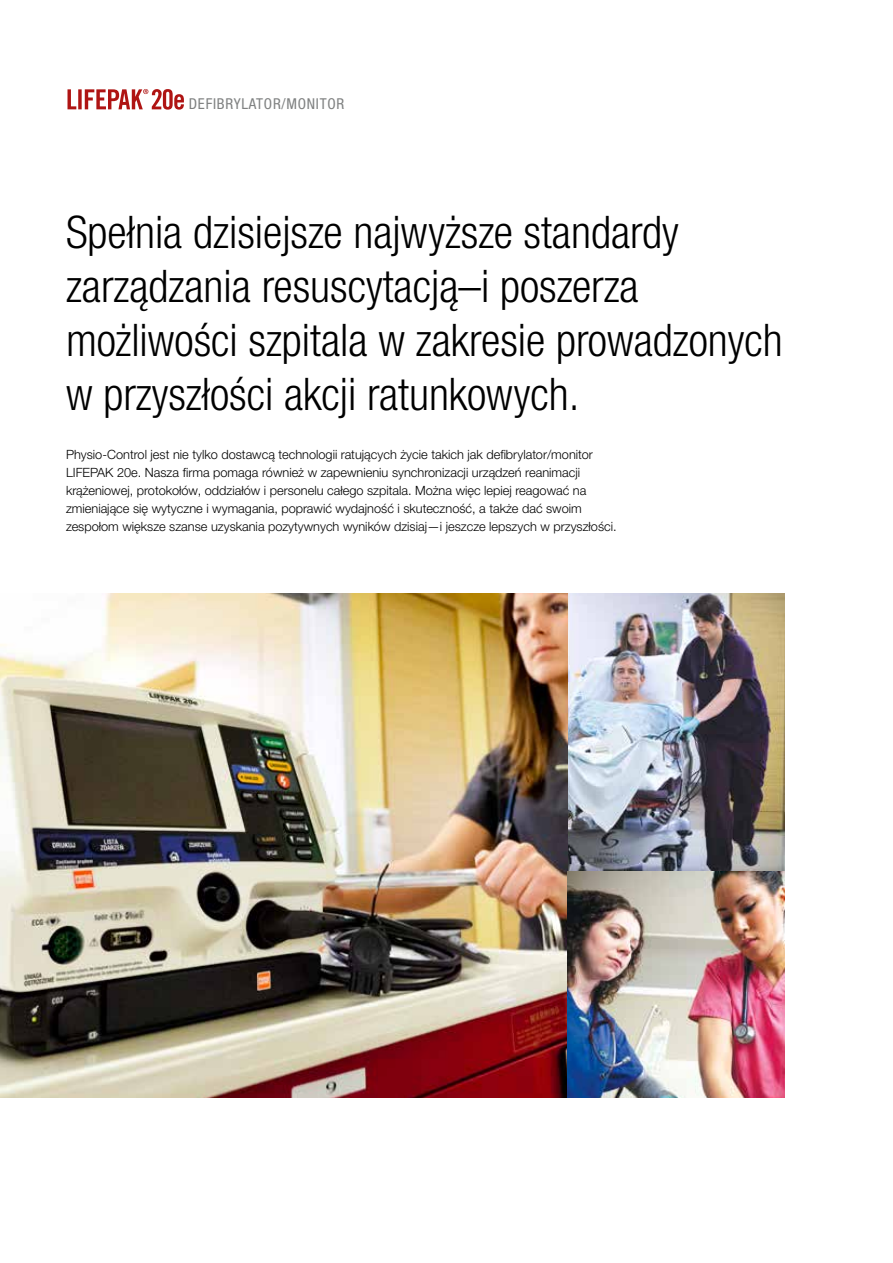
<style>
.page{position:relative;width:893px;height:1263px;background:#fff}
.page>*{position:absolute;margin:0;border:0;box-sizing:border-box;transform-origin:0 0}
.t1{font:300 condensed 45px/54px "Helvetica Neue LTW1 G";color:#000}
.t2{font:condensed 15px "Helvetica Neue LTW1 G";letter-spacing:.05em;color:#7f8181}
.t3{font:300 12.75px/18px "Helvetica Neue LTW1 G";color:#000}
</style>
<div class="page">
<svg style="left:67px;top:89px;width:117px;height:21px"></svg>
<img style="left:567px;top:594px;width:217px;height:277px">
<img style="left:0;top:594px;width:567px;height:504px">
<img style="left:567px;top:871px;width:217px;height:227px">
<p class="t2" style="left:189px;top:95px;width:157px">DEFIBRYLATOR/MONITOR</p>
<h1 class="t1" style="left:66px;top:205px;width:718px">Spełnia dzisiejsze najwyższe standardy zarządzania resuscytacją–i poszerza możliwości szpitala w zakresie prowadzonych w przyszłości akcji ratunkowych.</h1>
<p class="t3" style="left:66px;top:445px;width:552px">Physio-Control jest nie tylko dostawcą technologii ratujących życie takich jak defibrylator/monitor LIFEPAK 20e. Nasza firma pomaga również w zapewnieniu synchronizacji urządzeń reanimacji krążeniowej, protokołów, oddziałów i personelu całego szpitala. Można więc lepiej reagować na zmieniające się wytyczne i wymagania, poprawić wydajność i skuteczność, a także dać swoim zespołom większe szanse uzyskania pozytywnych wyników dzisiaj—i jeszcze lepszych w przyszłości.</p>
</div>
